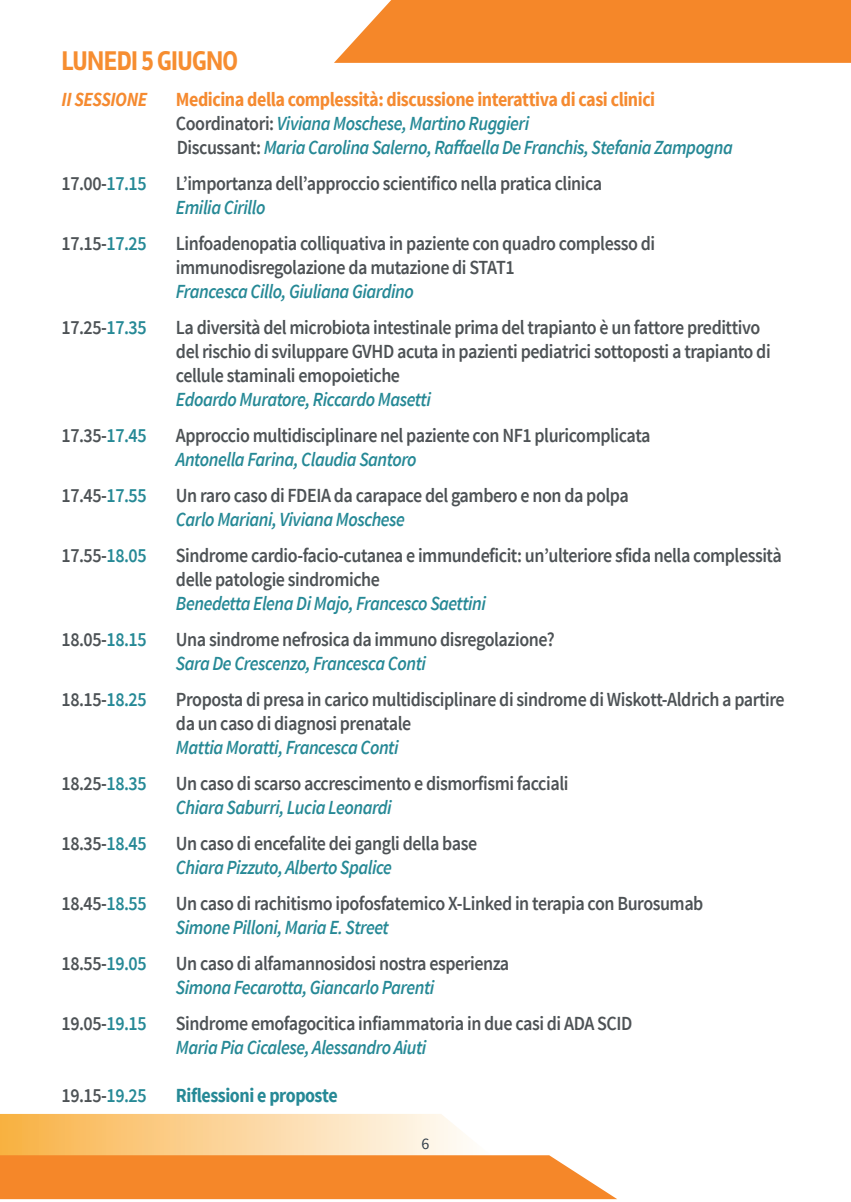
<style>
.page{position:relative;width:851px;height:1202px;background:#fff}
.page>*{position:absolute;margin:0;border:0;box-sizing:border-box;transform-origin:0 0}
.t1{font:700 28px "Rambla";letter-spacing:-.025em;color:#f68d30;scale:.9 1}
.t2{font:600 20px/24px "Source Sans Pro";letter-spacing:-.025em;color:#4d5255;scale:.9 1}
.t3{font:italic 600 20px/24px "Source Sans Pro";letter-spacing:-.025em;color:#268996;scale:.9 1}
.t4{font:700 20px "Source Sans Pro";letter-spacing:-.025em;color:#268996;scale:.9 1}
.t5{font:italic 700 20px "Source Sans Pro";letter-spacing:-.025em;color:#f58a30;scale:.9 1}
.t6{font:16px "Source Sans Pro";color:#323e49}
.s1{font-weight:700;font-style:normal;color:#f58a30}
.s2{font-style:normal;color:#4d5255}
.s3{color:#268996}
</style>
<div class="page">
<svg style="left:334px;top:0;width:516px;height:63px;background:#f58e35"></svg>
<svg style="left:0;top:1114px;width:617px;height:85px"></svg>
<h1 class="t1" style="left:62px;top:44px;width:198px">LUNEDI 5 GIUGNO</h1>
<p class="t5" style="left:62px;top:86px;width:97px">II SESSIONE</p>
<p class="t3" style="left:176px;top:87px;width:620px"><span class="s1">Medicina della complessità: discussione interattiva di casi clinici<br></span><span class="s2">Coordinatori:</span> Viviana Moschese, Martino Ruggieri<br><span class="s2">Discussant:</span> Maria Carolina Salerno, Raffaella De Franchis, Stefania Zampogna</p>
<p class="t2" style="left:62px;top:172px;width:96px">17.00-<span class="s3">17.15</span></p>
<p class="t2" style="left:176px;top:172px;width:475px">L’importanza dell’approccio scientifico nella pratica clinica</p>
<p class="t3" style="left:176px;top:195px;width:101px">Emilia Cirillo</p>
<p class="t2" style="left:62px;top:232px;width:96px">17.15-<span class="s3">17.25</span></p>
<p class="t2" style="left:176px;top:232px;width:534px">Linfoadenopatia colliquativa in paziente con quadro complesso di immunodisregolazione da mutazione di STAT1</p>
<p class="t3" style="left:176px;top:279px;width:266px">Francesca Cillo, Giuliana Giardino</p>
<p class="t2" style="left:62px;top:316px;width:96px">17.25-<span class="s3">17.35</span></p>
<p class="t2" style="left:176px;top:316px;width:662px">La diversità del microbiota intestinale prima del trapianto è un fattore predittivo del rischio di sviluppare GVHD acuta in pazienti pediatrici sottoposti a trapianto di cellule staminali emopoietiche</p>
<p class="t3" style="left:176px;top:387px;width:285px">Edoardo Muratore, Riccardo Masetti</p>
<p class="t2" style="left:62px;top:424px;width:96px">17.35-<span class="s3">17.45</span></p>
<p class="t2" style="left:176px;top:424px;width:529px">Approccio multidisciplinare nel paziente con NF1 pluricomplicata</p>
<p class="t3" style="left:176px;top:447px;width:269px">Antonella Farina, Claudia Santoro</p>
<p class="t2" style="left:62px;top:484px;width:96px">17.45-<span class="s3">17.55</span></p>
<p class="t2" style="left:176px;top:484px;width:504px">Un raro caso di FDEIA da carapace del gambero e non da polpa</p>
<p class="t3" style="left:176px;top:507px;width:256px">Carlo Mariani, Viviana Moschese</p>
<p class="t2" style="left:62px;top:544px;width:96px">17.55-<span class="s3">18.05</span></p>
<p class="t2" style="left:176px;top:544px;width:674px">Sindrome cardio-facio-cutanea e immundeficit: un’ulteriore sfida nella complessità delle patologie sindromiche</p>
<p class="t3" style="left:176px;top:591px;width:346px">Benedetta Elena Di Majo, Francesco Saettini</p>
<p class="t2" style="left:62px;top:628px;width:96px">18.05-<span class="s3">18.15</span></p>
<p class="t2" style="left:176px;top:628px;width:422px">Una sindrome nefrosica da immuno disregolazione?</p>
<p class="t3" style="left:176px;top:651px;width:279px">Sara De Crescenzo, Francesca Conti</p>
<p class="t2" style="left:62px;top:688px;width:96px">18.15-<span class="s3">18.25</span></p>
<p class="t2" style="left:176px;top:688px;width:677px">Proposta di presa in carico multidisciplinare di sindrome di Wiskott-Aldrich a partire da un caso di diagnosi prenatale</p>
<p class="t3" style="left:176px;top:735px;width:249px">Mattia Moratti, Francesca Conti</p>
<p class="t2" style="left:62px;top:772px;width:96px">18.25-<span class="s3">18.35</span></p>
<p class="t2" style="left:176px;top:772px;width:437px">Un caso di scarso accrescimento e dismorfismi facciali</p>
<p class="t3" style="left:176px;top:795px;width:241px">Chiara Saburri, Lucia Leonardi</p>
<p class="t2" style="left:62px;top:832px;width:96px">18.35-<span class="s3">18.45</span></p>
<p class="t2" style="left:176px;top:832px;width:336px">Un caso di encefalite dei gangli della base</p>
<p class="t3" style="left:176px;top:855px;width:241px">Chiara Pizzuto, Alberto Spalice</p>
<p class="t2" style="left:62px;top:892px;width:96px">18.45-<span class="s3">18.55</span></p>
<p class="t2" style="left:176px;top:892px;width:587px">Un caso di rachitismo ipofosfatemico X-Linked in terapia con Burosumab</p>
<p class="t3" style="left:176px;top:915px;width:238px">Simone Pilloni, Maria E. Street</p>
<p class="t2" style="left:62px;top:952px;width:96px">18.55-<span class="s3">19.05</span></p>
<p class="t2" style="left:176px;top:952px;width:372px">Un caso di alfamannosidosi nostra esperienza</p>
<p class="t3" style="left:176px;top:975px;width:288px">Simona Fecarotta, Giancarlo Parenti</p>
<p class="t2" style="left:62px;top:1012px;width:96px">19.05-<span class="s3">19.15</span></p>
<p class="t2" style="left:176px;top:1012px;width:508px">Sindrome emofagocitica infiammatoria in due casi di ADA SCID</p>
<p class="t3" style="left:176px;top:1035px;width:280px">Maria Pia Cicalese, Alessandro Aiuti</p>
<p class="t2" style="left:62px;top:1084px;width:96px">19.15-<span class="s3">19.25</span></p>
<p class="t4" style="left:176px;top:1082px;width:181px">Riflessioni e proposte</p>
<p class="t6" style="left:421px;top:1133px;width:9px">6</p>
</div>
